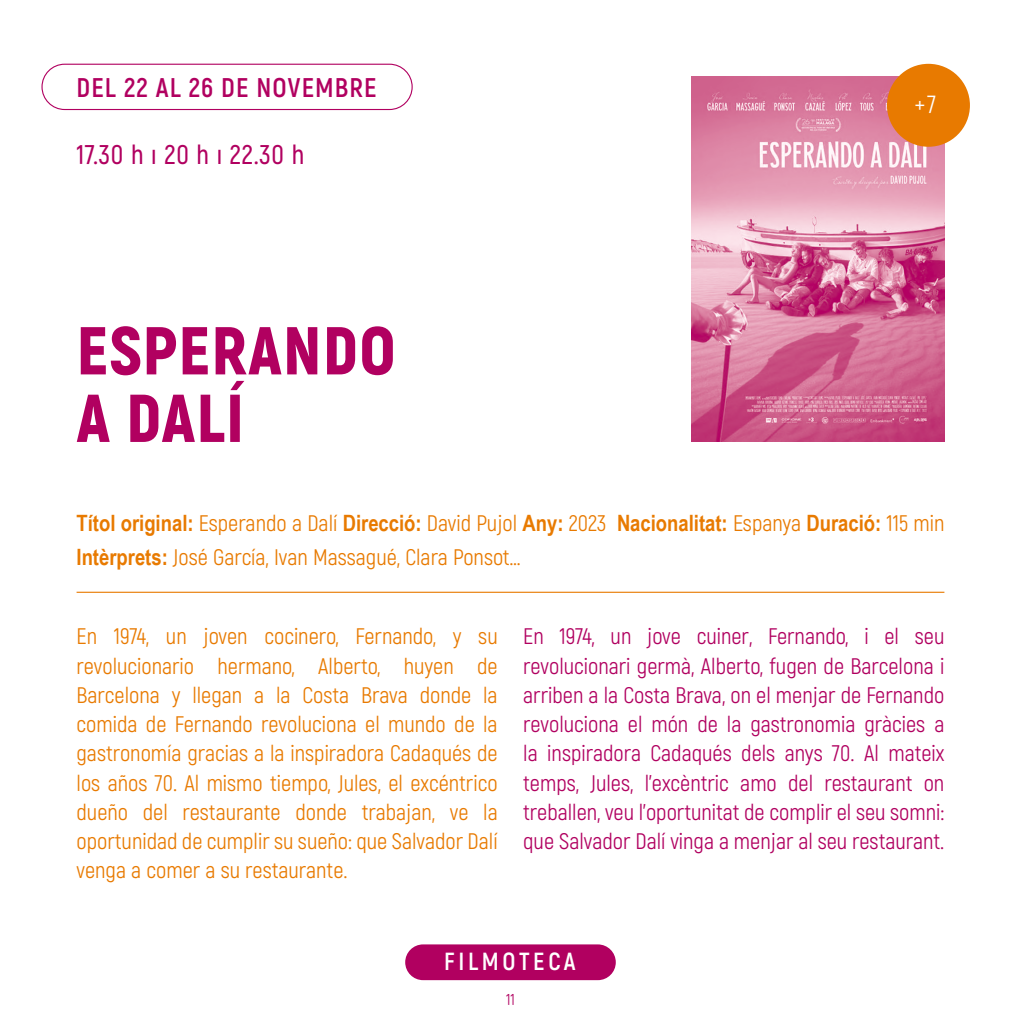
<style>
.page{position:relative;width:1021px;height:1021px;background:#fff}
.page>*{position:absolute;margin:0;border:0;box-sizing:border-box;transform-origin:0 0}
.t1{font:900 67.5px "Akrobat";letter-spacing:.02em;color:#b10060}
.t2{font:700 27px "Akrobat";letter-spacing:.04em;color:#b10060}
.t3{font:600 27px "Akrobat";letter-spacing:.03em;color:#b10060}
.t4{font:700 24.75px "Akrobat";letter-spacing:.15em;color:#fff}
.t5{font:24.75px "Akrobat";color:#fff}
.t6{font:22.5px/29.2px "Akrobat";color:#e87a00;text-align:justify}
.t7{font:22.5px/29.2px "Akrobat";color:#b10060;text-align:justify}
.t8{font:15.75px "Akrobat";color:#b10060}
.s1{font-family:"Arial Narrow";font-weight:700}
</style>
<div class="page">
<img style="left:691px;top:77px;width:253px;height:365px">
<div style="left:887px;top:64px;width:82px;height:83px;background:#e87a00;border-radius:50%"></div>
<hr style="left:77px;top:591px;width:867px;height:2px;background:#e87a00">
<div style="left:41px;top:64px;width:371px;height:46px;border:1px solid #b10060;border-radius:23px"></div>
<div style="left:405px;top:944px;width:210px;height:36px;background:#b10060;border-radius:18px"></div>
<p class="t2" style="left:77px;top:70px;width:301px">DEL 22 AL 26 DE NOVEMBRE</p>
<p class="t3" style="left:77px;top:138px;width:229px">17.30 h ı 20 h ı 22.30 h</p>
<p class="t1" style="left:77px;top:307px;width:320px">ESPERANDO</p>
<p class="t1" style="left:77px;top:374px;width:169px">A DALÍ</p>
<p class="t5" style="left:914px;top:90px;width:23px">+7</p>
<p class="t6" style="left:77px;top:506px;width:869px;line-height:33.8px"><span class="s1">Títol original:</span> Esperando a Dalí <span class="s1">Direcció:</span> David Pujol <span class="s1">Any:</span> 2023 <span class="s1">Nacionalitat:</span> Espanya <span class="s1">Duració:</span> 115 min<br><span class="s1">Intèrprets:</span> José García, Ivan Massagué, Clara Ponsot…</p>
<p class="t6" style="left:77px;top:622px;width:422px">En 1974, un joven cocinero, Fernando, y su revolucionario hermano, Alberto, huyen de Barcelona y llegan a la Costa Brava donde la comida de Fernando revoluciona el mundo de la gastronomía gracias a la inspiradora Cadaqués de los años 70. Al mismo tiempo, Jules, el excéntrico dueño del restaurante donde trabajan, ve la oportunidad de cumplir su sueño: que Salvador Dalí venga a comer a su restaurante.</p>
<p class="t7" style="left:523px;top:622px;width:422px">En 1974, un jove cuiner, Fernando, i el seu revolucionari germà, Alberto, fugen de Barcelona i arriben a la Costa Brava, on el menjar de Fernando revoluciona el món de la gastronomia gràcies a la inspiradora Cadaqués dels anys 70. Al mateix temps, Jules, l’excèntric amo del restaurant on treballen, veu l’oportunitat de complir el seu somni: que Salvador Dalí vinga a menjar al seu restaurant.</p>
<p class="t4" style="left:444px;top:946px;width:133px">FILMOTECA</p>
<p class="t8" style="left:506px;top:989px;width:10px">11</p>
</div>
